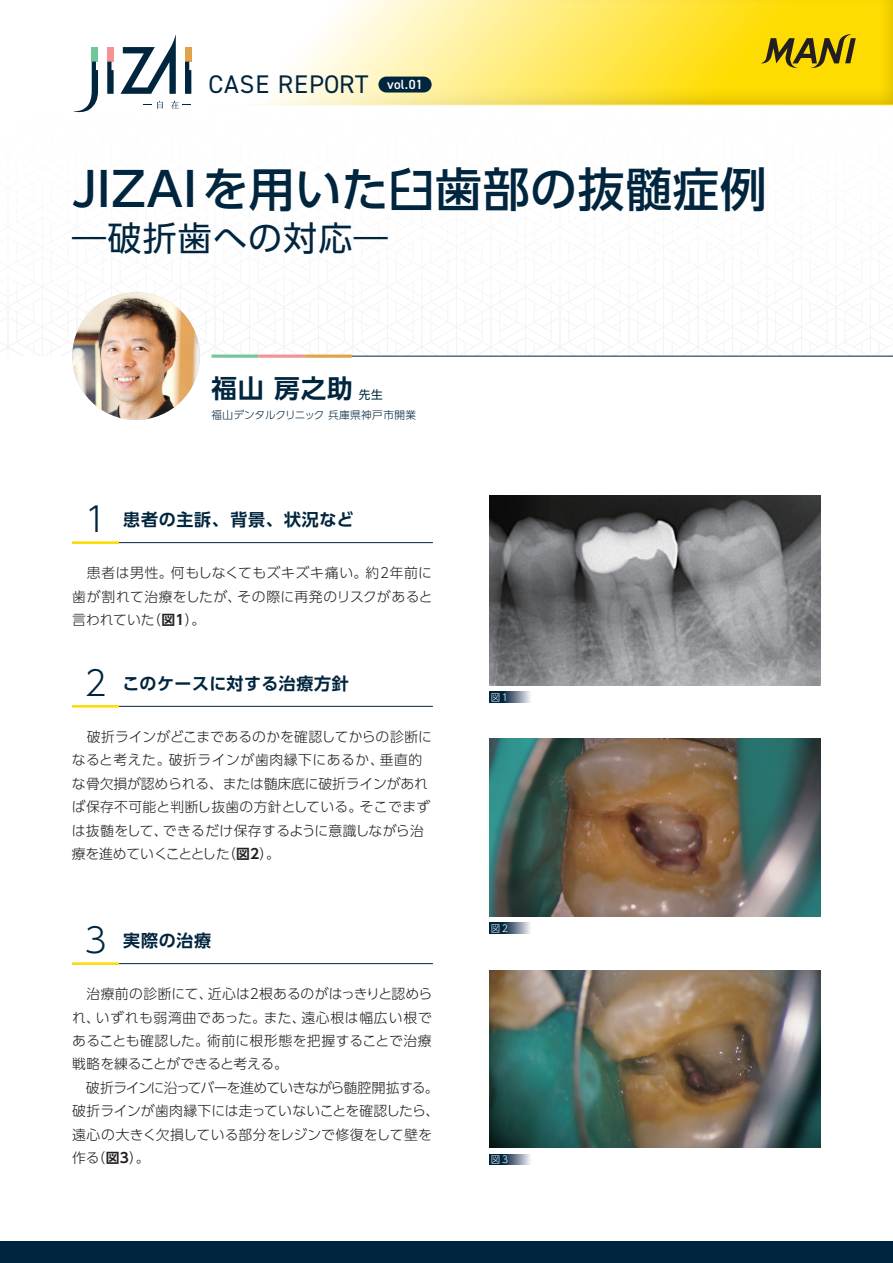
<style>
.page{position:relative;width:893px;height:1263px;background:#fff}
.page>*{position:absolute;margin:0;border:0;box-sizing:border-box;transform-origin:0 0}
.t1{font:500 46.8px "UD Shin Go Pr 6";letter-spacing:.01em;color:#00253e}
.t2{font:34.05px "UD Shin Go Pr 6";letter-spacing:.035em;color:#00253e}
.t3{font:300 34.05px "UD Shin Go Pr 6";color:#00253e}
.t4{font:25.5px "DIN2014";letter-spacing:.04em;color:#00253e}
.t5{font:700 25.5px "UD Shin Go Pr 6 De";color:#00253e}
.t6{font:700 16.95px "UD Shin Go Pr 6 De";letter-spacing:.04em;color:#00253e}
.t7{font:300 13.8px/23.4px "UD Shin Go Pr 6";letter-spacing:.01em;color:#231f20;text-align:justify}
.t8{font:300 13.8px/23.4px "UD Shin Go Pr 6";letter-spacing:-.025em;color:#231f20}
.t9{font:600 13.35px "DIN2014";color:#fff}
.t10{font:300 10.65px "UD Shin Go Pr 6";letter-spacing:.02em;color:#00253e}
.t11{font:300 9.6px "UD Shin Go Pro";color:#fff}
.s1{font-family:"UD Shin Go Pr 6";font-weight:400;font-size:11.7px}
.s2{font-family:"UD Shin Go Pr 6 De";font-weight:700}
</style>
<div class="page">
<div style="left:0;top:0;width:893px;height:106px;background:#231f20;opacity:.3"></div>
<hr style="left:352px;top:356px;width:541px;height:1px;background:#00253e">
<hr style="left:208px;top:104px;width:685px;height:1px;background:#fff">
<hr style="left:212px;top:355px;width:46px;height:3px;background:#71c69e">
<hr style="left:258px;top:355px;width:47px;height:3px;background:#f59294">
<hr style="left:305px;top:355px;width:47px;height:3px;background:#dfa34a">
<img style="left:72px;top:292px;width:128px;height:128px;border-radius:64px">
<svg style="left:489px;top:691px;width:41px;height:11px"></svg>
<hr style="left:72px;top:542px;width:361px;height:1px;background:#00253e">
<hr style="left:72px;top:541px;width:47px;height:3px;background:#ffdc01">
<hr style="left:72px;top:706px;width:361px;height:1px;background:#00253e">
<hr style="left:72px;top:705px;width:47px;height:3px;background:#ffdc01">
<img style="left:489px;top:496px;width:332px;height:189px">
<hr style="left:72px;top:963px;width:361px;height:1px;background:#00253e">
<hr style="left:72px;top:962px;width:47px;height:3px;background:#ffdc01">
<img style="left:489px;top:739px;width:332px;height:177px">
<svg style="left:489px;top:923px;width:41px;height:10px"></svg>
<img style="left:489px;top:970px;width:332px;height:178px">
<svg style="left:489px;top:1154px;width:41px;height:11px"></svg>
<div style="left:0;top:1242px;width:893px;height:21px;background:#00253e"></div>
<svg style="left:120px;top:34px;width:56px;height:60px"></svg>
<div style="left:92px;top:47px;width:6px;height:15px;background:#71c69e"></div>
<div style="left:107px;top:47px;width:7px;height:15px;background:#f59294"></div>
<div style="left:185px;top:47px;width:6px;height:15px;background:#dfa34a"></div>
<svg style="left:72px;top:62px;width:26px;height:51px"></svg>
<svg style="left:107px;top:62px;width:7px;height:32px"></svg>
<svg style="left:185px;top:62px;width:6px;height:32px"></svg>
<svg style="left:143px;top:101px;width:20px;height:8px"></svg>
<svg style="left:171px;top:101px;width:20px;height:8px"></svg>
<svg style="left:761px;top:34px;width:95px;height:35px"></svg>
<div style="left:378px;top:77px;width:54px;height:16px;background:#00253e;border-radius:8px"></div>
<p class="t4" style="left:208px;top:69px;width:162px">CASE REPORT</p>
<p class="t9" style="left:387px;top:76px;width:37px">vol.01</p>
<p class="t1" style="left:72px;top:151px;width:696px">JIZAIを用いた臼歯部の抜髄症例</p>
<p class="t2" style="left:72px;top:211px;width:317px">―破折歯への対応―</p>
<p class="t5" style="left:212px;top:367px;width:173px">福山 房之助<span class="s1">先生</span></p>
<p class="t10" style="left:212px;top:406px;width:206px">福山デンタルクリニック 兵庫県神戸市開業</p>
<p class="t3" style="left:84px;top:492px;width:24px">1</p>
<p class="t6" style="left:123px;top:506px;width:232px">患者の主訴、背景、状況など</p>
<p class="t7" style="left:72px;top:561px;width:362px">　患者は男性。何もしなくてもズキズキ痛い。約2年前に歯が割れて治療をしたが、その際に再発のリスクがあると言われていた（<span class="s2">図1</span>）。</p>
<p class="t3" style="left:84px;top:655px;width:24px">2</p>
<p class="t6" style="left:122px;top:669px;width:228px">このケースに対する治療方針</p>
<p class="t7" style="left:72px;top:724px;width:362px;text-align:left">　破折ラインがどこまであるのかを確認してからの診断になると考えた。破折ラインが歯肉縁下にあるか、垂直的な骨欠損が認められる、または髄床底に破折ラインがあれば保存不可能と判断し抜歯の方針としている。そこでまずは抜髄をして、できるだけ保存するように意識しながら治療を進めていくこととした（<span class="s2">図2</span>）。</p>
<p class="t3" style="left:84px;top:913px;width:24px">3</p>
<p class="t6" style="left:123px;top:926px;width:89px">実際の治療</p>
<p class="t7" style="left:72px;top:982px;width:362px">　治療前の診断にて、近心は２根あるのがはっきりと認められ、いずれも弱湾曲であった。また、遠心根は幅広い根であることも確認した。術前に根形態を把握することで治療戦略を練ることができると考える。</p>
<p class="t8" style="left:72px;top:1075px;width:369px">　破折ラインに沿ってバーを進めていきながら髄腔開拡する。破折ラインが歯肉縁下には走っていないことを確認したら、遠心の大きく欠損している部分をレジンで修復をして壁を作る（<span class="s2">図3</span>）。</p>
<p class="t11" style="left:491px;top:689px;width:19px">図1</p>
<p class="t11" style="left:491px;top:920px;width:19px">図2</p>
<p class="t11" style="left:491px;top:1151px;width:19px">図3</p>
</div>
